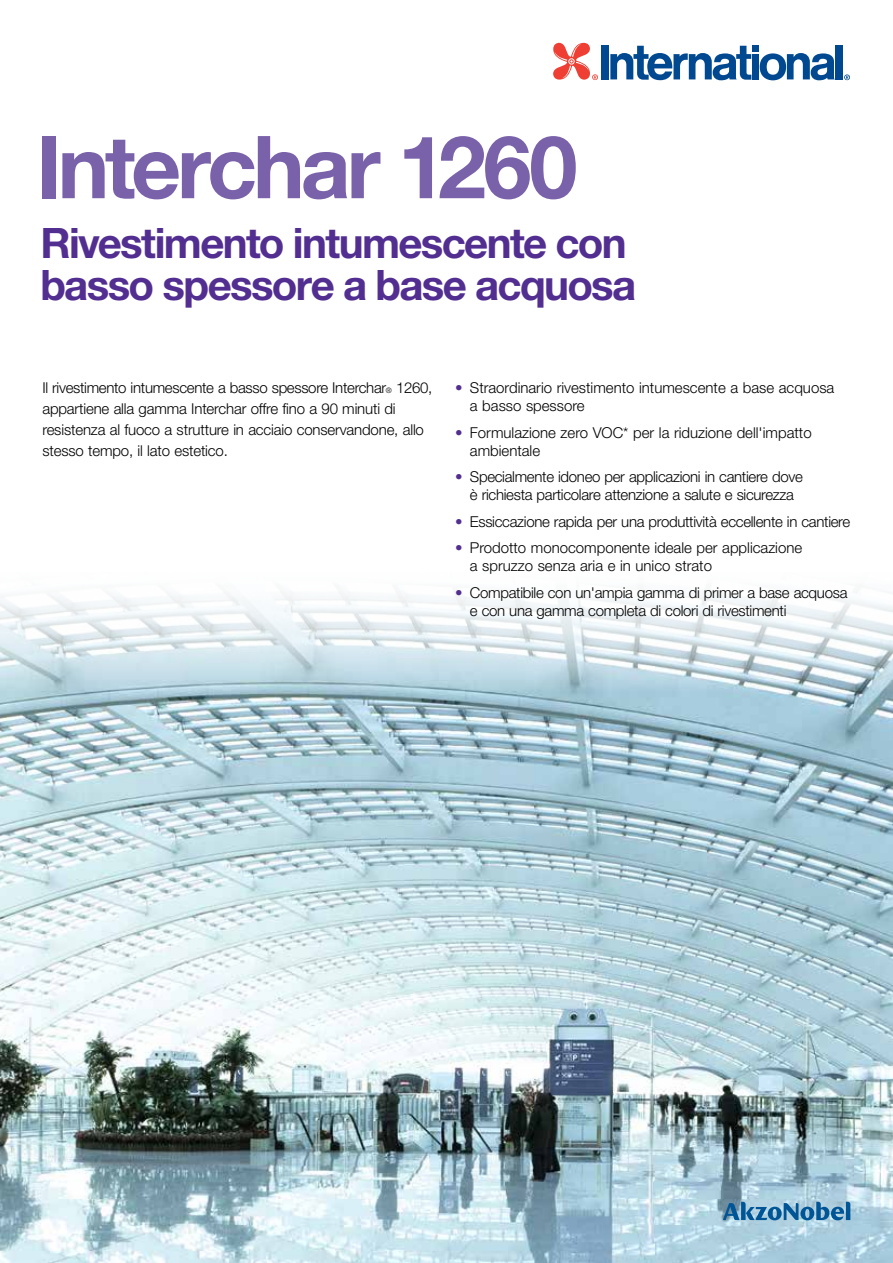
<style>
.page{position:relative;width:893px;height:1263px;background:#fff}
.page>*{position:absolute;margin:0;border:0;box-sizing:border-box;transform-origin:0 0}
.t1{font:700 87px "Helvetica Neue LT Pro";letter-spacing:-.045em;color:#7a62aa}
.t2{font:700 42px/42px "Helvetica Neue LT Pro";letter-spacing:-.04em;color:#522e91}
.t3{font:300 15px/18px "Helvetica Neue LT Pro";letter-spacing:-.01em;color:#000}
.s1{font-size:7.5px}
.s2{color:#522e91}
</style>
<div class="page">
<img style="left:0;top:591px;width:893px;height:672px">
<div style="left:836px;top:45px;width:7px;height:34px;background:#004990"></div>
<div style="left:752px;top:45px;width:7px;height:6px;background:#004990"></div>
<div style="left:752px;top:54px;width:7px;height:25px;background:#004990"></div>
<div style="left:601px;top:45px;width:7px;height:34px;background:#004990"></div>
<svg style="left:610px;top:46px;width:141px;height:34px"></svg>
<svg style="left:760px;top:53px;width:75px;height:27px"></svg>
<svg style="left:553px;top:43px;width:45px;height:37px"></svg>
<svg style="left:844px;top:74px;width:6px;height:6px"></svg>
<svg style="left:723px;top:1202px;width:127px;height:18px;background:#5992b9"></svg>
<h1 class="t1" style="left:36px;top:112px;width:543px">Interchar 1260</h1>
<h2 class="t2" style="left:40px;top:221px;width:597px">Rivestimento intumescente con basso spessore a base acquosa</h2>
<p class="t3" style="left:42px;top:377px;width:392px;line-height:21px">Il rivestimento intumescente a basso spessore Interchar<span class="s1">®</span> 1260, appartiene alla gamma Interchar offre fino a 90 minuti di resistenza al fuoco a strutture in acciaio conservandone, allo stesso tempo, il lato estetico.</p>
<p class="t3" style="left:470px;top:378px;width:366px;text-indent:-15px"><span class="s2">•</span> Straordinario rivestimento intumescente a base acquosa a basso spessore</p>
<p class="t3" style="left:470px;top:423px;width:343px;text-indent:-15px"><span class="s2">•</span> Formulazione zero VOC* per la riduzione dell'impatto ambientale</p>
<p class="t3" style="left:455px;top:467px;width:349px;text-align:center"><span class="s2">•</span> Specialmente idoneo per applicazioni in cantiere dove è richiesta particolare attenzione a salute e sicurezza</p>
<p class="t3" style="left:455px;top:512px;width:397px"><span class="s2">•</span> Essiccazione rapida per una produttività eccellente in cantiere</p>
<p class="t3" style="left:470px;top:538px;width:334px;text-indent:-15px"><span class="s2">•</span> Prodotto monocomponente ideale per applicazione a spruzzo senza aria e in unico strato</p>
<p class="t3" style="left:470px;top:583px;width:379px;text-indent:-15px"><span class="s2">•</span> Compatibile con un'ampia gamma di primer a base acquosa e con una gamma completa di colori di rivestimenti</p>
</div>
